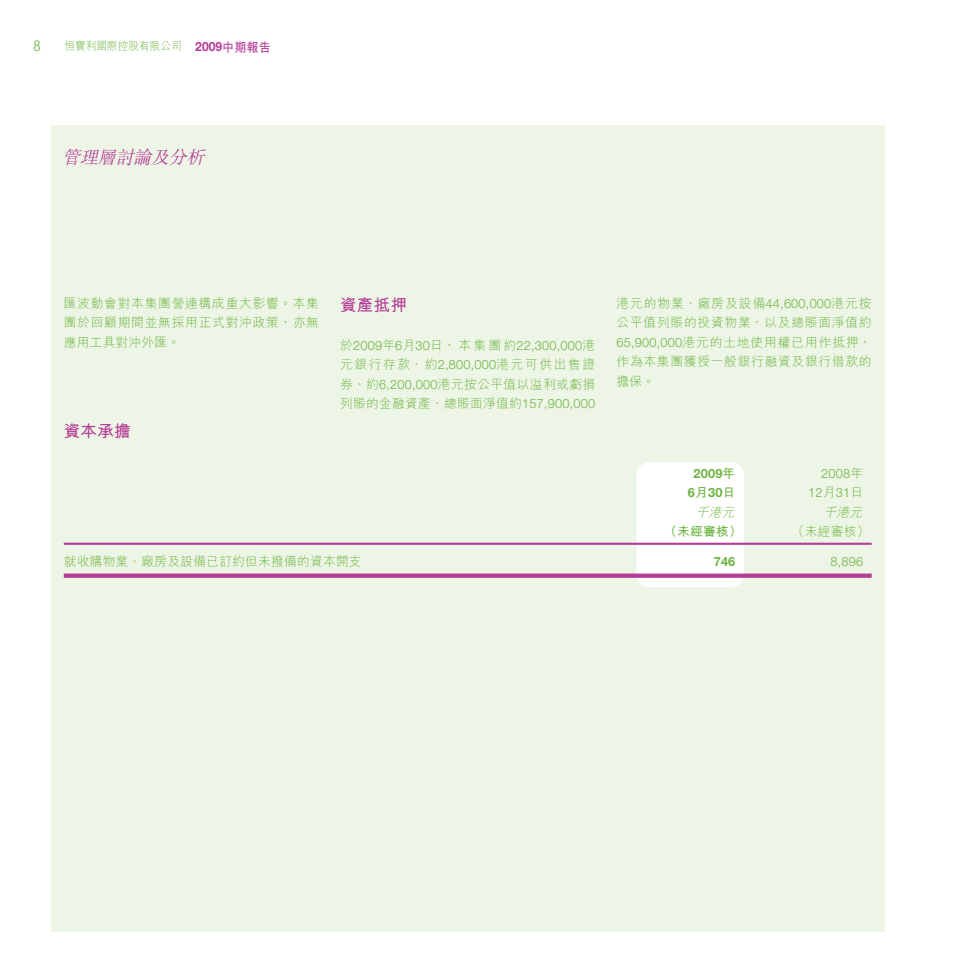
<style>
.page{position:relative;width:978px;height:978px;background:#fff}
.page>*{position:absolute;margin:0;border:0;box-sizing:border-box;transform-origin:0 0}
.t1{font:italic 300 18px "M Sung HK";color:#b53c97}
.t2{font:700 16.5px "M Hei HK";letter-spacing:.015em;color:#b53c97}
.t3{font:300 12.75px/19.5px "M Hei HK";letter-spacing:.055em;color:#6cb43f;text-align:justify}
.t4{font:300 12.75px "M Hei HK";letter-spacing:.015em;color:#6cb43f}
.t5{font:300 12.75px "Helvetica Neue LT Std";letter-spacing:.015em;color:#6cb43f}
.t6{font:700 12.75px "Helvetica Neue LT Std";letter-spacing:.015em;color:#6cb43f}
.t7{font:italic 300 12.75px "M Hei HK";color:#6cb43f}
.t8{font:700 12.75px "M Hei HK";color:#6cb43f}
.t9{font:300 11.25px "M Hei HK";color:#6cb43f;scale:.95 1}
.s1{font-family:"Helvetica Neue LT Std";font-weight:700;font-size:12.75px;color:#b53c97}
.s2{font-weight:700;font-size:12.75px;color:#b53c97}
.s3{font-family:"Helvetica Neue LT Std"}
.s4{font-family:"M Hei HK"}
</style>
<div class="page">
<div style="left:51px;top:126px;width:833px;height:806px;background:#edf5e6"></div>
<div style="left:637px;top:463px;width:106px;height:123px;background:#fff;border-radius:13px"></div>
<div style="left:636px;top:462px;width:108px;height:125px;border:2px solid #fff;border-radius:13px"></div>
<hr style="left:64px;top:543px;width:808px;height:2px;background:#b53c97">
<svg style="left:64px;top:574px;width:808px;height:4px;background:#b7439a"></svg>
<p class="t9" style="left:64px;top:38px;width:219px">恒寶利國際控股有限公司 <span class="s1">2009</span><span class="s2">中期報告</span></p>
<p class="t1" style="left:62px;top:144px;width:149px">管理層討論及分析</p>
<p class="t3" style="left:64px;top:293px;width:257px">匯波動會對本集團營連構成重大影響。本集團於回顧期間並無採用正式對沖政策，亦無應用工具對沖外匯。</p>
<p class="t2" style="left:340px;top:293px;width:68px">資產抵押</p>
<p class="t3" style="left:340px;top:335px;width:257px">於<span class="s3">2009</span>年<span class="s3">6</span>月<span class="s3">30</span>日，本集團約<span class="s3">22,300,000</span>港元銀行存款、約<span class="s3">2,800,000</span>港元可供出售證券、約<span class="s3">6,200,000</span>港元按公平值以溢利或虧損列賬的金融資產、總賬面淨值約<span class="s3">157,900,000</span></p>
<p class="t2" style="left:64px;top:419px;width:68px">資本承擔</p>
<p class="t3" style="left:617px;top:293px;width:257px">港元的物業、廠房及設備<span class="s3">44,600,000</span>港元按公平值列賬的投資物業，以及總賬面淨值約<span class="s3">65,900,000</span>港元的土地使用權已用作抵押，作為本集團獲授一般銀行融資及銀行借款的擔保。</p>
<p class="t6" style="left:693px;top:465px;width:43px">2009<span class="s4">年</span></p>
<p class="t5" style="left:821px;top:465px;width:43px">2008<span class="s4">年</span></p>
<p class="t6" style="left:688px;top:485px;width:49px">6<span class="s4">月</span>30<span class="s4">日</span></p>
<p class="t5" style="left:808px;top:485px;width:56px">12<span class="s4">月</span>31<span class="s4">日</span></p>
<p class="t7" style="left:696px;top:503px;width:44px">千港元</p>
<p class="t7" style="left:824px;top:503px;width:44px">千港元</p>
<p class="t8" style="left:664px;top:522px;width:79px">（未經審核）</p>
<p class="t3" style="left:792px;top:521px;width:79px">（未經審核）</p>
<p class="t4" style="left:64px;top:553px;width:299px">就收購物業、廠房及設備已訂約但未撥備的資本開支</p>
<p class="t6" style="left:714px;top:554px;width:23px">746</p>
<p class="t5" style="left:830px;top:554px;width:34px">8,896</p>
</div>
